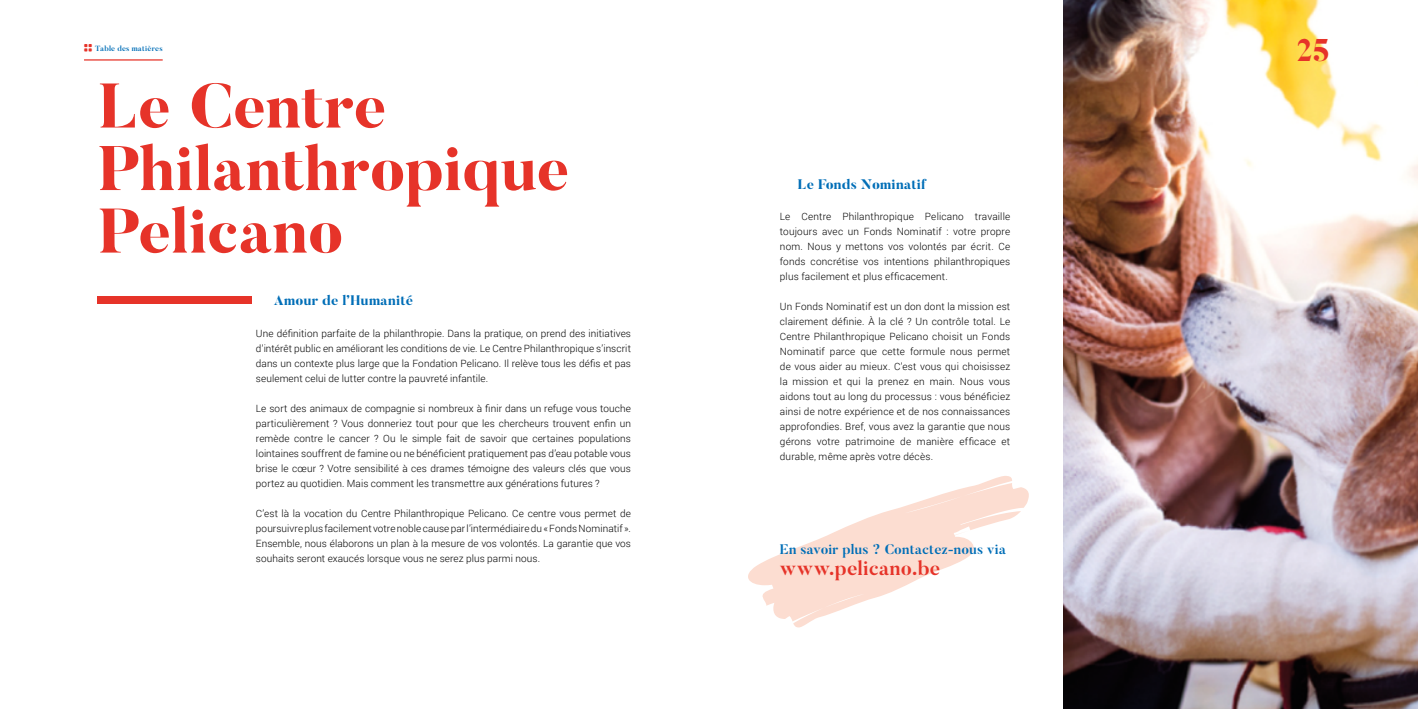
<style>
.page{position:relative;width:1418px;height:709px;background:#fff}
.page>*{position:absolute;margin:0;border:0;box-sizing:border-box;transform-origin:0 0}
.t1{font:800 62.5px/62.5px "Butler";letter-spacing:-.01em;color:#e63329}
.t2{font:800 31.25px "Butler";color:#e63329}
.t3{font:25px "Entypo";color:#e63329}
.t4{font:700 20px "Butler";letter-spacing:.01em;color:#e63329}
.t5{font:800 13.75px "Butler";letter-spacing:.015em;color:#006eb7}
.t6{font:700 13.75px "Butler";letter-spacing:.01em;color:#006eb7}
.t7{font:300 10px/15px "Roboto";letter-spacing:.01em;color:#000;text-align:justify}
.t8{font:700 7.5px "Butler";letter-spacing:.035em;color:#006eb7}
</style>
<div class="page">
<svg style="left:748px;top:476px;width:280px;height:151px"></svg>
<img style="left:1063px;top:0;width:354px;height:709px">
<div style="left:97px;top:296px;width:155px;height:7px;background:#e63329"></div>
<hr style="left:84px;top:59px;width:79px;height:2px;background:#e63329">
<h3 class="t3" style="left:83px;top:31px;width:11px">⚏</h3>
<p class="t8" style="left:95px;top:43px;width:69px">Table des matières</p>
<h1 class="t1" style="left:98px;top:76px;width:474px">Le Centre<br>Philanthropique<br>Pelicano</h1>
<h3 class="t5" style="left:274px;top:292px;width:141px">Amour de l’Humanité</h3>
<p class="t7" style="left:256px;top:325px;width:376px">Une définition parfaite de la philanthropie. Dans la pratique, on prend des initiatives d’intérêt public en améliorant les conditions de vie. Le Centre Philanthropique s’inscrit dans un contexte plus large que la Fondation Pelicano. Il relève tous les défis et pas seulement celui de lutter contre la pauvreté infantile.</p>
<p class="t7" style="left:256px;top:400px;width:376px">Le sort des animaux de compagnie si nombreux à finir dans un refuge vous touche particulièrement ? Vous donneriez tout pour que les chercheurs trouvent enfin un remède contre le cancer ? Ou le simple fait de savoir que certaines populations lointaines souffrent de famine ou ne bénéficient pratiquement pas d’eau potable vous brise le cœur ? Votre sensibilité à ces drames témoigne des valeurs clés que vous portez au quotidien. Mais comment les transmettre aux générations futures ?</p>
<p class="t7" style="left:256px;top:505px;width:376px">C’est là la vocation du Centre Philanthropique Pelicano. Ce centre vous permet de poursuivre plus facilement votre noble cause par l’intermédiaire du « Fonds Nominatif ».<br>Ensemble, nous élaborons un plan à la mesure de vos volontés. La garantie que vos souhaits seront exaucés lorsque vous ne serez plus parmi nous.</p>
<h3 class="t5" style="left:797px;top:175px;width:130px">Le Fonds Nominatif</h3>
<p class="t7" style="left:780px;top:209px;width:232px">Le Centre Philanthropique Pelicano travaille toujours avec un Fonds Nominatif : votre propre nom. Nous y mettons vos volontés par écrit. Ce fonds concrétise vos intentions philanthropiques plus facilement et plus efficacement.</p>
<p class="t7" style="left:780px;top:299px;width:232px">Un Fonds Nominatif est un don dont la mission est clairement définie. À la clé ? Un contrôle total. Le Centre Philanthropique Pelicano choisit un Fonds Nominatif parce que cette formule nous permet de vous aider au mieux. C’est vous qui choisissez la mission et qui la prenez en main. Nous vous aidons tout au long du processus : vous bénéficiez ainsi de notre expérience et de nos connaissances approfondies. Bref, vous avez la garantie que nous gérons votre patrimoine de manière efficace et durable, même après votre décès.</p>
<h3 class="t6" style="left:780px;top:540px;width:228px">En savoir plus ? Contactez-nous via</h3>
<h3 class="t4" style="left:780px;top:555px;width:162px">www.pelicano.be</h3>
<h2 class="t2" style="left:1296px;top:31px;width:34px">25</h2>
</div>
